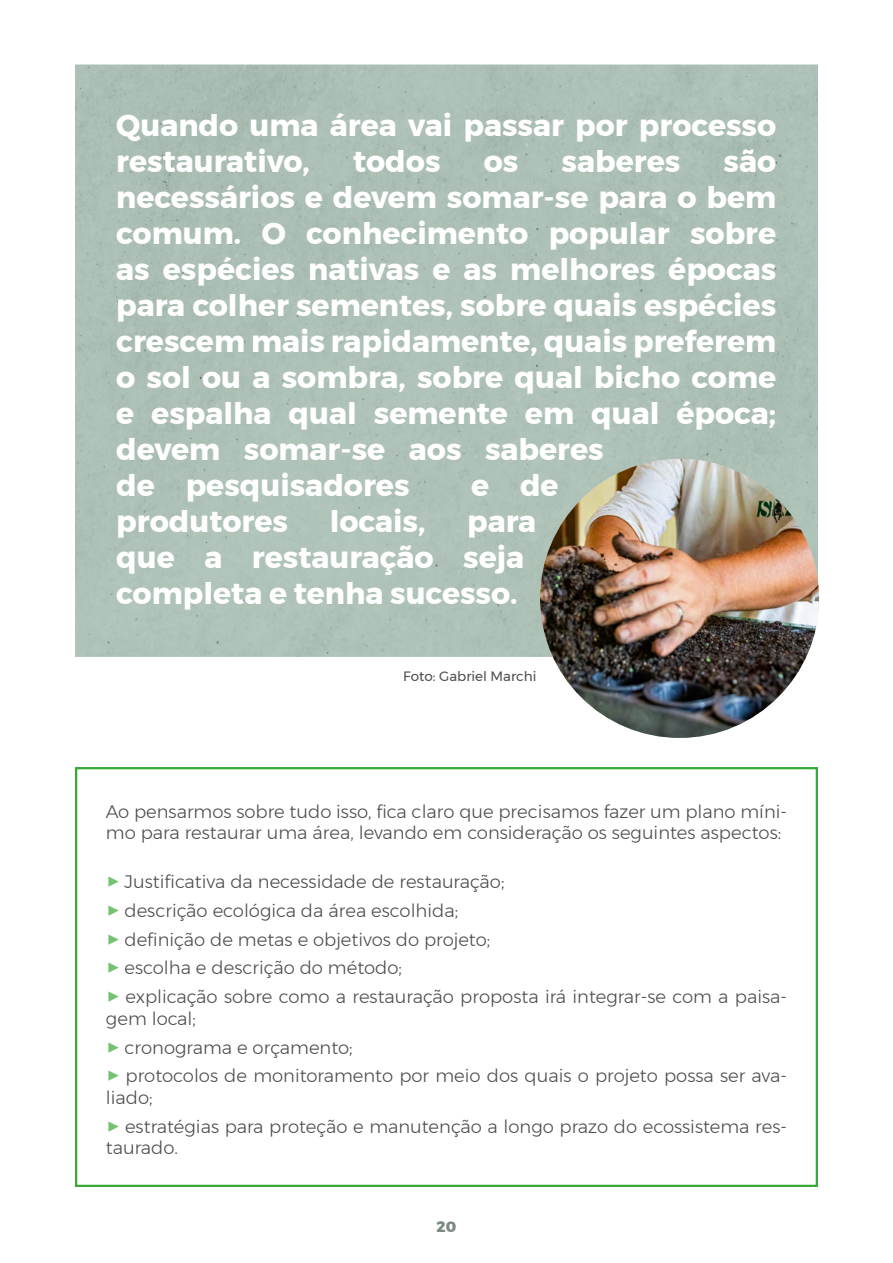
<style>
.page{position:relative;width:893px;height:1263px;background:#fff}
.page>*{position:absolute;margin:0;border:0;box-sizing:border-box;transform-origin:0 0}
.PARAGRAFO_TEXTO{font:700 30px/36px "Montserrat";color:#fff}
.PARAGRAFO_TEXTO-2{font:300 18px/21.6px "Montserrat";color:#4d4d4d}
.t1{font:800 15px "Montserrat";color:#7d8a82}
.TEXTO_GERAL{font:13.5px "Montserrat";color:#4d4d4d}
.s1{font-weight:700;font-size:24px;color:#74c272}
</style>
<div class="page">
<div style="left:75px;top:65px;width:743px;height:592px;background:#adc1b6"></div>
<div style="left:75px;top:767px;width:743px;height:420px;border:2px solid #38a836"></div>
<img style="left:540px;top:459px;width:279px;height:279px;border-radius:140px">
<p class="PARAGRAFO_TEXTO" style="left:116px;top:108px;width:662px">Quando uma área vai passar por processo restaurativo,</p>
<p class="PARAGRAFO_TEXTO" style="left:116px;top:144px;width:662px;text-indent:607px">são necessários e devem somar-se para o bem comum. O conhecimento popular sobre as espécies nativas e as melhores épocas para colher sementes, sobre quais espécies crescem mais rapidamente, quais preferem o sol ou a sombra, sobre qual bicho come e espalha qual semente em qual época; devem somar-se aos saberes<br>de pesquisadores</p>
<p class="PARAGRAFO_TEXTO" style="left:353px;top:144px;width:89px">todos</p>
<p class="PARAGRAFO_TEXTO" style="left:484px;top:144px;width:36px">os</p>
<p class="PARAGRAFO_TEXTO" style="left:562px;top:144px;width:120px">saberes</p>
<p class="PARAGRAFO_TEXTO" style="left:471px;top:468px;width:89px">e de</p>
<p class="PARAGRAFO_TEXTO" style="left:116px;top:504px;width:173px">produtores</p>
<p class="PARAGRAFO_TEXTO" style="left:330px;top:504px;width:97px">locais,</p>
<p class="PARAGRAFO_TEXTO" style="left:116px;top:504px;width:421px;text-indent:351px">para que a restauração seja completa e tenha sucesso.</p>
<p class="TEXTO_GERAL" style="left:403px;top:665px;width:135px">Foto: Gabriel Marchi</p>
<p class="PARAGRAFO_TEXTO-2" style="left:106px;top:800px;width:683px">Ao pensarmos sobre tudo isso, fica claro que precisamos fazer um plano míni&shy;mo para restaurar uma área, levando em consideração os seguintes aspectos:</p>
<p class="PARAGRAFO_TEXTO-2" style="left:106px;top:870px;width:400px"><span class="s1">▶</span> Justificativa da necessidade de restauração;</p>
<p class="PARAGRAFO_TEXTO-2" style="left:106px;top:899px;width:354px"><span class="s1">▶</span> descrição ecológica da área escolhida;</p>
<p class="PARAGRAFO_TEXTO-2" style="left:106px;top:928px;width:386px"><span class="s1">▶</span> definição de metas e objetivos do projeto;</p>
<p class="PARAGRAFO_TEXTO-2" style="left:106px;top:957px;width:298px"><span class="s1">▶</span> escolha e descrição do método;</p>
<p class="PARAGRAFO_TEXTO-2" style="left:106px;top:986px;width:683px"><span class="s1">▶</span> explicação sobre como a restauração proposta irá integrar-se com a paisa&shy;gem local;</p>
<p class="PARAGRAFO_TEXTO-2" style="left:106px;top:1036px;width:248px"><span class="s1">▶</span> cronograma e orçamento;</p>
<p class="PARAGRAFO_TEXTO-2" style="left:106px;top:1065px;width:683px"><span class="s1">▶</span> protocolos de monitoramento por meio dos quais o projeto possa ser ava&shy;liado;</p>
<p class="PARAGRAFO_TEXTO-2" style="left:106px;top:1115px;width:683px;line-height:21px"><span class="s1">▶</span> estratégias para proteção e manutenção a longo prazo do ecossistema res&shy;taurado.</p>
<p class="t1" style="left:437px;top:1215px;width:21px">20</p>
</div>
